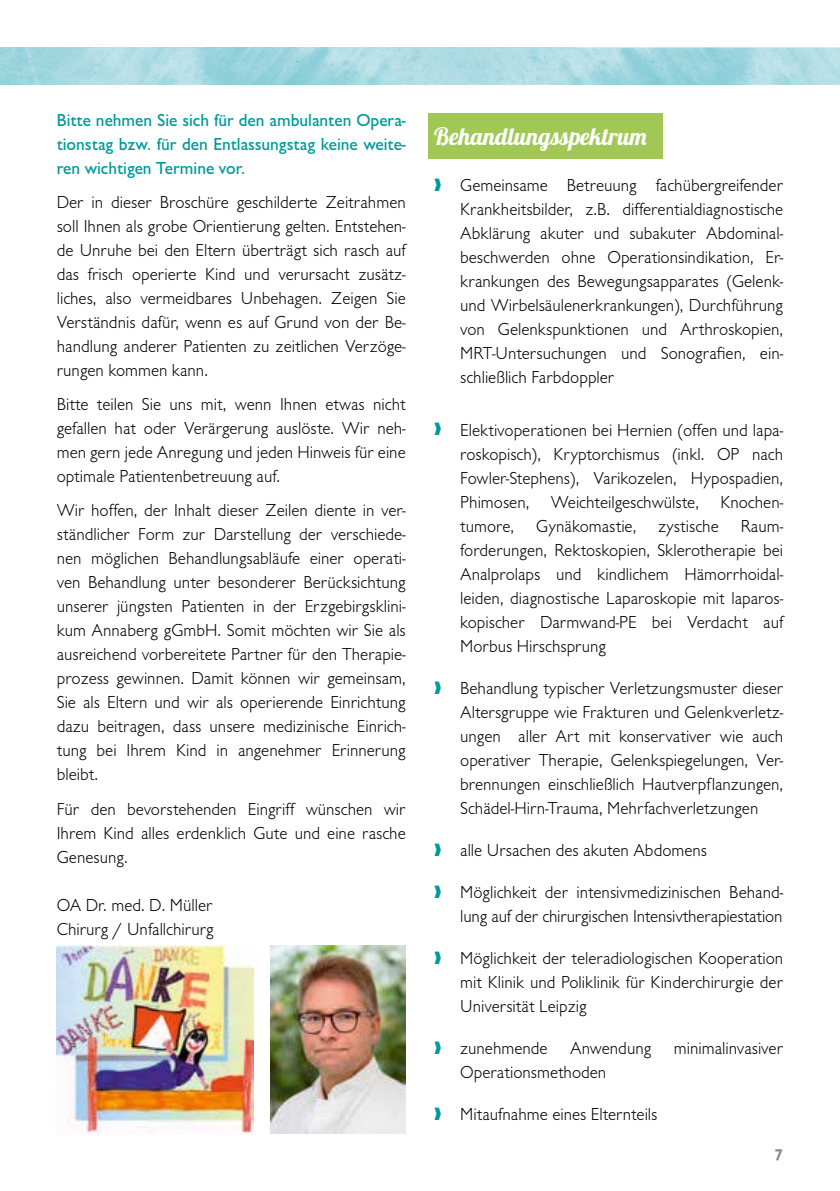
<style>
.page{position:relative;width:840px;height:1191px;background:#fff}
.page>*{position:absolute;margin:0;border:0;box-sizing:border-box;transform-origin:0 0}
.t1{font:24px "Lobster 1.4";color:#fff}
.t2{font:300 18px/24px "Giltus T";color:#000;text-align:justify}
.t3{font:500 18px/24px "Giltus T";color:#009a9b;text-align:justify}
.t4{font:700 16px "Giltus T";color:#878787}
.s1{color:#009a9b}
</style>
<div class="page">
<img style="left:0;top:48px;width:374px;height:36px">
<img style="left:374px;top:48px;width:465px;height:36px">
<div style="left:427px;top:113px;width:235px;height:46px;background:#a1c854"></div>
<img style="left:57px;top:945px;width:196px;height:189px">
<img style="left:271px;top:945px;width:134px;height:188px">
<p class="t3" style="left:57px;top:108px;width:350px">Bitte nehmen Sie sich für den ambulanten Opera&shy;tionstag bzw. für den Entlassungstag keine weite&shy;ren wichtigen Termine vor.</p>
<p class="t2" style="left:57px;top:190px;width:350px">Der in dieser Broschüre geschilderte Zeitrahmen soll Ihnen als grobe Orientierung gelten. Entstehen&shy;de Unruhe bei den Eltern überträgt sich rasch auf das frisch operierte Kind und verursacht zusätz&shy;liches, also vermeidbares Unbehagen. Zeigen Sie Verständnis dafür, wenn es auf Grund von der Be&shy;handlung anderer Patienten zu zeitlichen Verzöge&shy;rungen kommen kann.</p>
<p class="t2" style="left:57px;top:392px;width:350px">Bitte teilen Sie uns mit, wenn Ihnen etwas nicht gefallen hat oder Verärgerung auslöste. Wir neh&shy;men gern jede Anregung und jeden Hinweis für eine optimale Patientenbetreuung auf.</p>
<p class="t2" style="left:57px;top:498px;width:350px">Wir hoffen, der Inhalt dieser Zeilen diente in ver&shy;ständlicher Form zur Darstellung der verschiede&shy;nen möglichen Behandlungsabläufe einer operati&shy;ven Behandlung unter besonderer Berücksichtung unserer jüngsten Patienten in der Erzgebirgsklini&shy;kum Annaberg gGmbH. Somit möchten wir Sie als ausreichend vorbereitete Partner für den Therapie&shy;prozess gewinnen. Damit können wir gemeinsam, Sie als Eltern und wir als operierende Einrichtung dazu beitragen, dass unsere medizinische Einrich&shy;tung bei Ihrem Kind in angenehmer Erinnerung bleibt.</p>
<p class="t2" style="left:57px;top:796px;width:350px">Für den bevorstehenden Eingriff wünschen wir Ihrem Kind alles erdenklich Gute und eine rasche Genesung.</p>
<p class="t2" style="left:57px;top:892px;width:158px">OA Dr. med. D. Müller<br>Chirurg / Unfallchirurg</p>
<h1 class="t1" style="left:434px;top:121px;width:214px">Behandlungsspektrum</h1>
<p class="t2" style="left:460px;top:173px;width:324px;text-indent:-26px"><span class="s1">❱</span> Gemeinsame Betreuung fachübergreifender Krankheitsbilder, z.B. differentialdiagnostische Abklärung akuter und subakuter Abdominal&shy;beschwerden ohne Operationsindikation, Er&shy;krankungen des Bewegungsapparates (Gelenk&shy;und Wirbelsäulenerkrankungen), Durchführung von Gelenkspunktionen und Arthroskopien, MRT-Untersuchungen und Sonografien, ein&shy;schließlich Farbdoppler</p>
<p class="t2" style="left:460px;top:417px;width:324px;text-indent:-26px"><span class="s1">❱</span> Elektivoperationen bei Hernien (offen und lapa&shy;roskopisch), Kryptorchismus (inkl. OP nach Fowler-Stephens), Varikozelen, Hypospadien, Phimosen, Weichteilgeschwülste, Knochen&shy;tumore, Gynäkomastie, zystische Raum&shy;forderungen, Rektoskopien, Sklerotherapie bei Analprolaps und kindlichem Hämorrhoidal&shy;leiden, diagnostische Laparoskopie mit laparos&shy;kopischer Darmwand-PE bei Verdacht auf Morbus Hirschsprung</p>
<p class="t2" style="left:460px;top:675px;width:324px;text-indent:-26px"><span class="s1">❱</span> Behandlung typischer Verletzungsmuster dieser Altersgruppe wie Frakturen und Gelenkverletz&shy;ungen aller Art mit konservativer wie auch operativer Therapie, Gelenkspiegelungen, Ver&shy;brennungen einschließlich Hautverpflanzungen, Schädel-Hirn-Trauma, Mehrfachverletzungen</p>
<p class="t2" style="left:434px;top:837px;width:274px"><span class="s1">❱</span> alle Ursachen des akuten Abdomens</p>
<p class="t2" style="left:434px;top:879px;width:350px;text-align:right"><span class="s1">❱</span> Möglichkeit der intensivmedizinischen Behand&shy;lung auf der chirurgischen Intensivtherapiestation</p>
<p class="t2" style="left:460px;top:945px;width:324px;text-indent:-26px"><span class="s1">❱</span> Möglichkeit der teleradiologischen Kooperation mit Klinik und Poliklinik für Kinderchirurgie der Universität Leipzig</p>
<p class="t2" style="left:460px;top:1035px;width:324px;text-indent:-26px"><span class="s1">❱</span> zunehmende Anwendung minimalinvasiver<br>Operationsmethoden</p>
<p class="t2" style="left:434px;top:1101px;width:225px"><span class="s1">❱</span> Mitaufnahme eines Elternteils</p>
<p class="t4" style="left:774px;top:1145px;width:10px">7</p>
</div>
